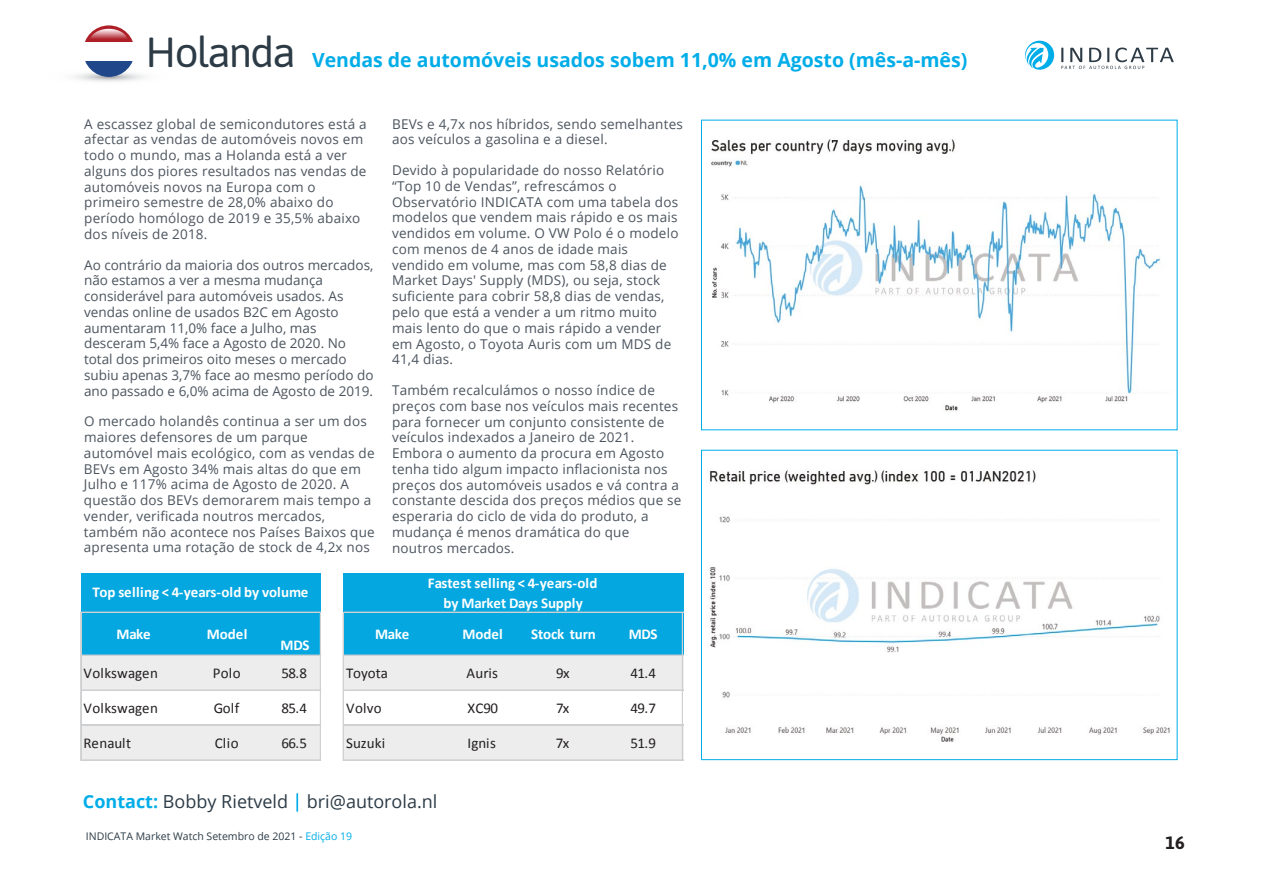
<style>
.page{position:relative;width:1263px;height:893px;background:#fff}
.page>*{position:absolute;margin:0;border:0;box-sizing:border-box;transform-origin:0 0}
.t1{font:42px "Asap";letter-spacing:-.04em;color:#2c3b46}
.t2{font:700 19.5px "Open Sans";color:#00ade8}
.t3{font:18px "Open Sans";color:#2c3b46}
.t4{font:700 18px "Asap";color:#231f20}
.t5{font:700 15px/20px "Calibri";letter-spacing:-.005em;color:#fff;text-align:center}
.t6{font:15px "Calibri";letter-spacing:.005em;color:#231f20}
.t7{font:13.5px/15.8px "Open Sans";letter-spacing:.015em;color:#4b545e}
.t8{font:10.5px "Open Sans";color:#2c3b46}
.s1{font-weight:700;color:#00ade8}
.s2{color:#00ade8}
</style>
<div class="page">
<svg style="left:296px;top:793px;width:2px;height:19px"></svg>
<svg style="left:1025px;top:41px;width:29px;height:29px"></svg>
<svg style="left:1061px;top:48px;width:113px;height:21px"></svg>
<div style="left:701px;top:450px;width:476px;height:310px;border:1px solid #00ade8"></div>
<svg style="left:45px;top:68px;width:128px;height:17px"></svg>
<svg style="left:83px;top:61px;width:52px;height:16px"></svg>
<svg style="left:85px;top:25px;width:48px;height:17px"></svg>
<svg style="left:89px;top:29px;width:39px;height:13px"></svg>
<div style="left:82px;top:573px;width:239px;height:40px;background:#05a7e0"></div>
<div style="left:343px;top:573px;width:340px;height:40px;background:#05a7e0"></div>
<div style="left:82px;top:612px;width:187px;height:44px;background:#05a7e0"></div>
<div style="left:268px;top:612px;width:53px;height:44px;background:#05a7e0"></div>
<div style="left:343px;top:612px;width:340px;height:44px;background:#05a7e0"></div>
<div style="left:82px;top:655px;width:239px;height:36px;background:#ededee"></div>
<div style="left:343px;top:655px;width:340px;height:36px;background:#ededee"></div>
<div style="left:82px;top:725px;width:239px;height:36px;background:#ededee"></div>
<div style="left:343px;top:725px;width:340px;height:36px;background:#ededee"></div>
<hr style="left:82px;top:612px;width:239px;height:1px;background:#cfd0d2">
<hr style="left:82px;top:655px;width:239px;height:1px;background:#cfd0d2">
<hr style="left:82px;top:689px;width:239px;height:1px;background:#cfd0d2">
<hr style="left:82px;top:690px;width:239px;height:1px;background:#cfd0d2">
<hr style="left:82px;top:724px;width:239px;height:1px;background:#cfd0d2">
<hr style="left:82px;top:725px;width:239px;height:1px;background:#cfd0d2">
<hr style="left:82px;top:759px;width:239px;height:1px;background:#cfd0d2">
<hr style="left:82px;top:760px;width:239px;height:1px;background:#cfd0d2">
<hr style="left:81px;top:612px;width:1px;height:149px;background:#cfd0d2">
<hr style="left:320px;top:613px;width:1px;height:148px;background:#cfd0d2">
<hr style="left:343px;top:612px;width:1px;height:149px;background:#cfd0d2">
<hr style="left:682px;top:613px;width:1px;height:148px;background:#cfd0d2">
<hr style="left:344px;top:612px;width:339px;height:1px;background:#cfd0d2">
<hr style="left:344px;top:655px;width:339px;height:1px;background:#cfd0d2">
<hr style="left:344px;top:689px;width:339px;height:1px;background:#cfd0d2">
<hr style="left:344px;top:690px;width:339px;height:1px;background:#cfd0d2">
<hr style="left:344px;top:724px;width:339px;height:1px;background:#cfd0d2">
<hr style="left:344px;top:725px;width:339px;height:1px;background:#cfd0d2">
<hr style="left:344px;top:759px;width:339px;height:1px;background:#cfd0d2">
<hr style="left:344px;top:760px;width:339px;height:1px;background:#cfd0d2">
<img style="left:711px;top:139px;width:450px;height:272px">
<img style="left:709px;top:470px;width:461px;height:271px">
<h1 class="t1" style="left:146px;top:23px;width:151px">Holanda</h1>
<h2 class="t2" style="left:312px;top:46px;width:657px">Vendas de automóveis usados sobem 11,0% em Agosto (mês-a-mês)</h2>
<p class="t7" style="left:84px;top:115px;width:284px">A escassez global de semicondutores está a afectar as vendas de automóveis novos em todo o mundo, mas a Holanda está a ver alguns dos piores resultados nas vendas de automóveis novos na Europa com o primeiro semestre de 28,0% abaixo do período homólogo de 2019 e 35,5% abaixo dos níveis de 2018.</p>
<p class="t7" style="left:84px;top:256px;width:291px">Ao contrário da maioria dos outros mercados, não estamos a ver a mesma mudança considerável para automóveis usados. As vendas online de usados B2C em Agosto aumentaram 11,0% face a Julho, mas desceram 5,4% face a Agosto de 2020. No total dos primeiros oito meses o mercado subiu apenas 3,7% face ao mesmo período do ano passado e 6,0% acima de Agosto de 2019.</p>
<p class="t7" style="left:84px;top:413px;width:292px">O mercado holandês continua a ser um dos maiores defensores de um parque automóvel mais ecológico, com as vendas de BEVs em Agosto 34% mais altas do que em Julho e 117% acima de Agosto de 2020. A questão dos BEVs demorarem mais tempo a vender, verificada noutros mercados, também não acontece nos Países Baixos que apresenta uma rotação de stock de 4,2x nos</p>
<p class="t7" style="left:392px;top:116px;width:292px">BEVs e 4,7x nos híbridos, sendo semelhantes aos veículos a gasolina e a diesel.</p>
<p class="t7" style="left:392px;top:162px;width:288px">Devido à popularidade do nosso Relatório “Top 10 de Vendas”, refrescámos o Observatório INDICATA com uma tabela dos modelos que vendem mais rápido e os mais vendidos em volume. O VW Polo é o modelo com menos de 4 anos de idade mais vendido em volume, mas com 58,8 dias de Market Days' Supply (MDS), ou seja, stock suficiente para cobrir 58,8 dias de vendas, pelo que está a vender a um ritmo muito mais lento do que o mais rápido a vender em Agosto, o Toyota Auris com um MDS de 41,4 dias.</p>
<p class="t7" style="left:392px;top:382px;width:291px">Também recalculámos o nosso índice de preços com base nos veículos mais recentes para fornecer um conjunto consistente de veículos indexados a Janeiro de 2021.<br>Embora o aumento da procura em Agosto tenha tido algum impacto inflacionista nos preços dos automóveis usados e vá contra a constante descida dos preços médios que se esperaria do ciclo de vida do produto, a mudança é menos dramática do que noutros mercados.</p>
<p class="t5" style="left:93px;top:581px;width:217px">Top selling &lt; 4-years-old by volume</p>
<p class="t5" style="left:428px;top:572px;width:171px">Fastest selling &lt; 4-years-old by Market Days Supply</p>
<p class="t5" style="left:116px;top:623px;width:36px">Make</p>
<p class="t5" style="left:207px;top:623px;width:42px">Model</p>
<p class="t5" style="left:281px;top:634px;width:30px">MDS</p>
<p class="t5" style="left:375px;top:623px;width:36px">Make</p>
<p class="t5" style="left:462px;top:623px;width:42px">Model</p>
<p class="t5" style="left:531px;top:623px;width:66px">Stock turn</p>
<p class="t5" style="left:629px;top:623px;width:30px">MDS</p>
<p class="t6" style="left:84px;top:664px;width:76px">Volkswagen</p>
<p class="t6" style="left:213px;top:664px;width:29px">Polo</p>
<p class="t6" style="left:282px;top:664px;width:27px">58.8</p>
<p class="t6" style="left:346px;top:664px;width:43px">Toyota</p>
<p class="t6" style="left:466px;top:664px;width:33px">Auris</p>
<p class="t6" style="left:556px;top:664px;width:15px">9x</p>
<p class="t6" style="left:631px;top:664px;width:27px">41.4</p>
<p class="t6" style="left:84px;top:699px;width:76px">Volkswagen</p>
<p class="t6" style="left:214px;top:699px;width:27px">Golf</p>
<p class="t6" style="left:282px;top:699px;width:27px">85.4</p>
<p class="t6" style="left:346px;top:699px;width:37px">Volvo</p>
<p class="t6" style="left:467px;top:699px;width:32px">XC90</p>
<p class="t6" style="left:556px;top:699px;width:15px">7x</p>
<p class="t6" style="left:631px;top:699px;width:27px">49.7</p>
<p class="t6" style="left:84px;top:734px;width:49px">Renault</p>
<p class="t6" style="left:215px;top:734px;width:25px">Clio</p>
<p class="t6" style="left:281px;top:734px;width:27px">66.5</p>
<p class="t6" style="left:346px;top:734px;width:41px">Suzuki</p>
<p class="t6" style="left:467px;top:734px;width:30px">Ignis</p>
<p class="t6" style="left:556px;top:734px;width:15px">7x</p>
<p class="t6" style="left:630px;top:734px;width:27px">51.9</p>
<h3 class="t3" style="left:83px;top:789px;width:356px"><span class="s1">Contact:</span> Bobby Rietveld bri@autorola.nl</h3>
<p class="t8" style="left:86px;top:829px;width:268px">INDICATA Market Watch Setembro de 2021 - <span class="s2">Edição 19</span></p>
<h3 class="t4" style="left:1165px;top:829px;width:21px">16</h3>
</div>
